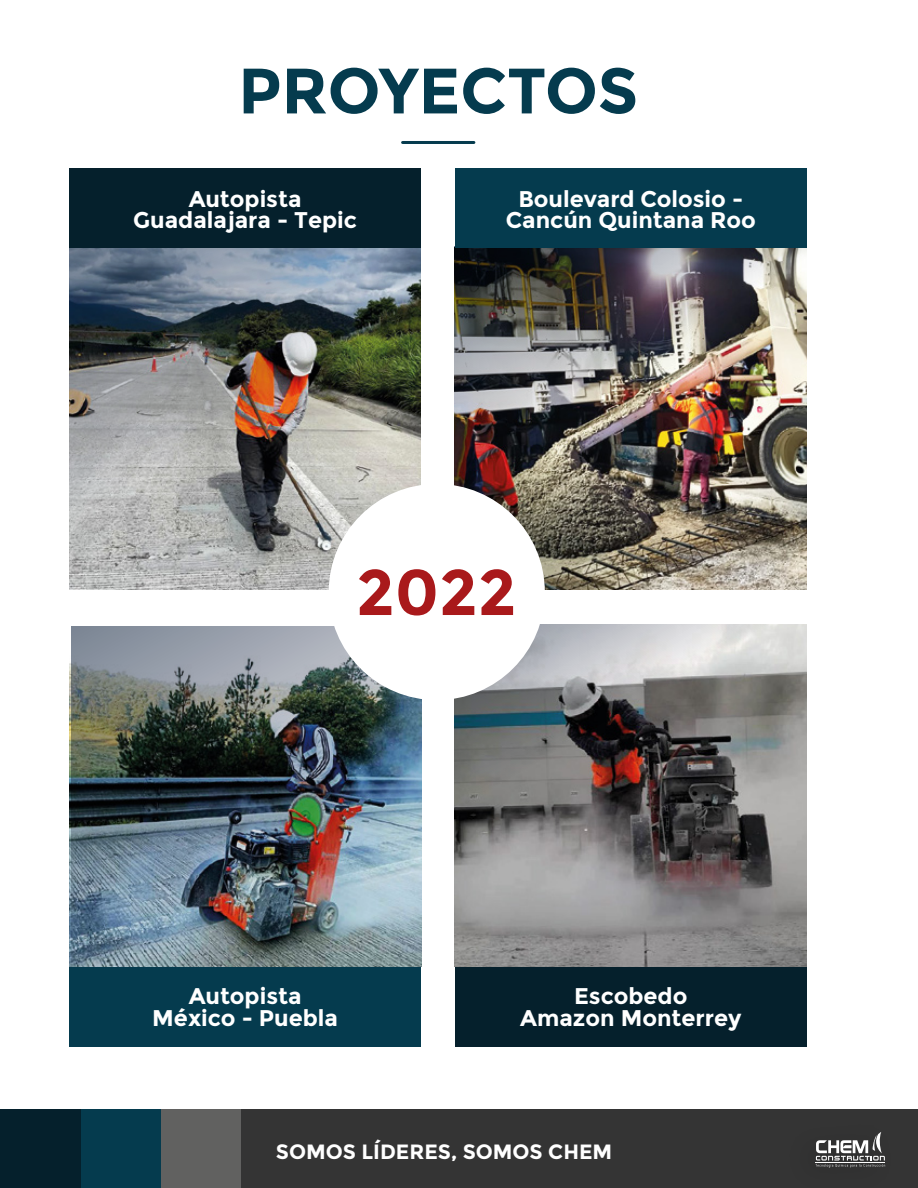
<style>
.page{position:relative;width:918px;height:1188px;background:#fff}
.page>*{position:absolute;margin:0;border:0;box-sizing:border-box;transform-origin:0 0}
.t1{font:700 64.05px "Montserrat";letter-spacing:-.005em;color:#053b4e}
.t2{font:700 64.05px "Montserrat";color:#a9191b}
.t3{font:700 22.65px/21.3px "Montserrat";color:#fff;text-align:center}
.t4{font:700 20.7px "Montserrat";color:#fff}
</style>
<div class="page">
<div style="left:0;top:1110px;width:81px;height:78px;background:#05202c"></div>
<div style="left:81px;top:1110px;width:80px;height:78px;background:#053b4e"></div>
<div style="left:161px;top:1110px;width:80px;height:78px;background:#616160"></div>
<div style="left:241px;top:1110px;width:677px;height:78px;background:#343434"></div>
<img style="left:775px;top:1109px;width:133px;height:58px">
<svg style="left:816px;top:1132px;width:69px;height:36px"></svg>
<svg style="left:455px;top:625px;width:352px;height:342px;background:#818080"></svg>
<img style="left:69px;top:247px;width:352px;height:342px">
<img style="left:71px;top:627px;width:350px;height:340px">
<img style="left:455px;top:247px;width:352px;height:342px">
<div style="left:69px;top:168px;width:352px;height:79px;background:#05202c"></div>
<div style="left:455px;top:168px;width:352px;height:79px;background:#053b4e"></div>
<div style="left:69px;top:967px;width:352px;height:79px;background:#053b4e"></div>
<div style="left:455px;top:967px;width:352px;height:79px;background:#05202c"></div>
<hr style="left:403px;top:141px;width:71px;height:3px;background:#053b4e">
<div style="left:329px;top:484px;width:216px;height:216px;background:#fff;border-radius:50%"></div>
<h1 class="t1" style="left:238px;top:53px;width:402px">PROYECTOS</h1>
<p class="t3" style="left:133px;top:189px;width:225px">Autopista<br>Guadalajara - Tepic</p>
<p class="t3" style="left:506px;top:189px;width:252px">Boulevard Colosio -<br>Cancún Quintana Roo</p>
<h1 class="t2" style="left:356px;top:554px;width:162px">2022</h1>
<p class="t3" style="left:152px;top:986px;width:187px">Autopista<br>México - Puebla</p>
<p class="t3" style="left:520px;top:986px;width:223px">Escobedo<br>Amazon Monterrey</p>
<p class="t4" style="left:276px;top:1140px;width:338px">SOMOS LÍDERES, SOMOS CHEM</p>
</div>
